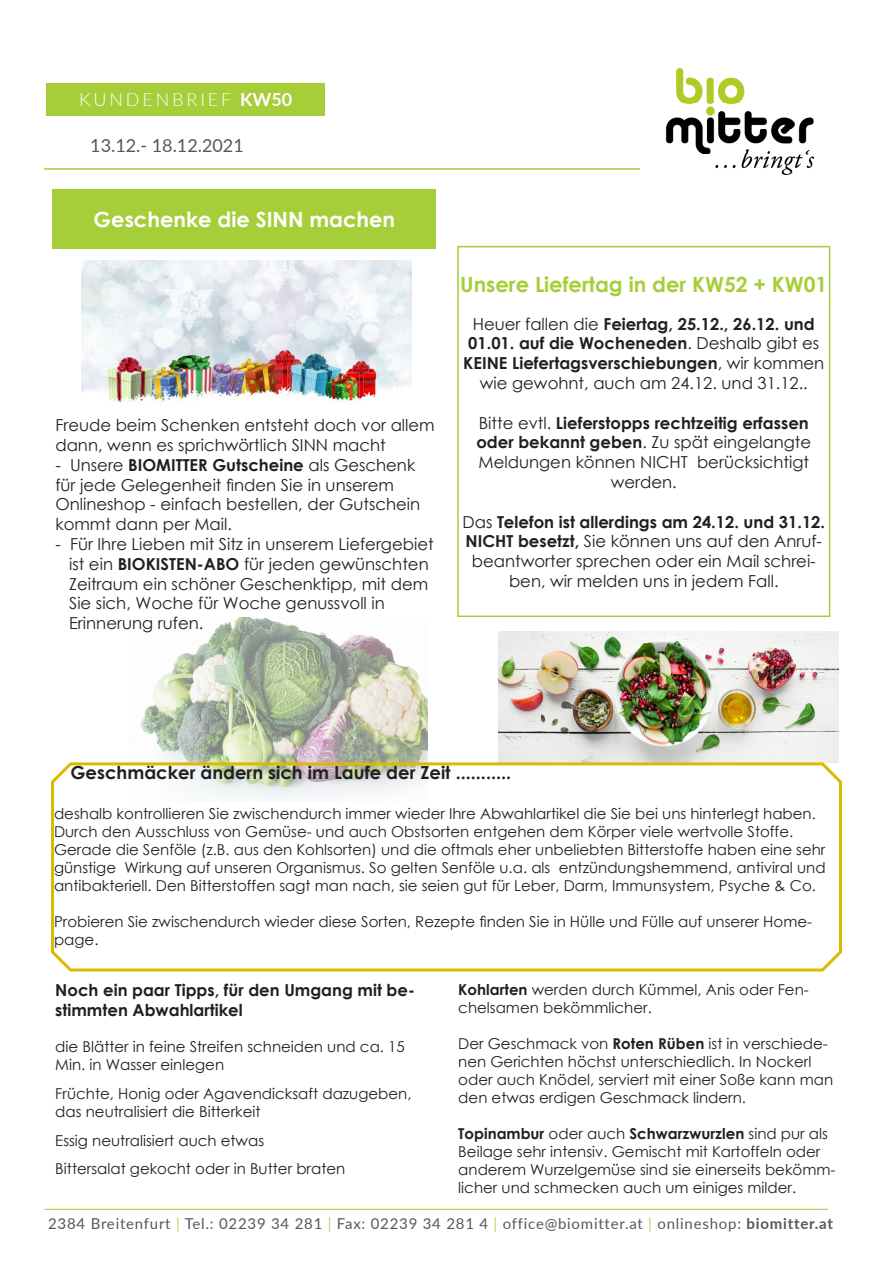
<style>
.page{position:relative;width:893px;height:1263px;background:#fff}
.page>*{position:absolute;margin:0;border:0;box-sizing:border-box;transform-origin:0 0}
.t1{font:700 21px "Century Gothic";color:#a6ce39}
.t2{font:700 21px "Century Gothic";color:#fff}
.t3{font:700 18px "Century Gothic";color:#231f20}
.t4{font:18px "Lato";color:#57585a}
.t5{font:300 18px "Lato";letter-spacing:.16em;color:#fff}
.t6{font:16.5px/19.8px "Century Gothic";color:#231f20;text-align:center}
.t7{font:700 16.5px/19.8px "Century Gothic";color:#231f20;text-align:center}
.t8{font:15px/18px "Century Gothic";color:#231f20}
.t9{font:15px "Lato";letter-spacing:.05em;color:#57585a}
.s1{font-weight:700}
.s2{font-weight:400}
.s3{color:#b6d65f}
</style>
<div class="page">
<img style="left:140px;top:617px;width:287px;height:143px">
<div style="left:47px;top:83px;width:278px;height:32px;background:#a6ce39"></div>
<hr style="left:45px;top:1209px;width:783px;height:1px;background:#a6ce39">
<hr style="left:45px;top:168px;width:783px;height:2px;background:#a6ce39">
<img style="left:641px;top:67px;width:187px;height:109px">
<div style="left:457px;top:246px;width:373px;height:371px;border:2px solid #a6ce39"></div>
<img style="left:82px;top:260px;width:329px;height:143px">
<div style="left:53px;top:189px;width:383px;height:60px;background:#a6ce39"></div>
<img style="left:499px;top:631px;width:340px;height:129px">
<svg style="left:51px;top:760px;width:791px;height:212px"></svg>
<p class="t5" style="left:79px;top:87px;width:215px">KUNDENBRIEF <span class="s1">KW50</span></p>
<p class="t4" style="left:90px;top:132px;width:155px">13.12.- 18.12.2021</p>
<p class="t2" style="left:94px;top:203px;width:303px">Geschenke die SINN machen</p>
<p class="t6" style="left:55px;top:415px;width:381px;text-align:left">Freude beim Schenken entsteht doch vor allem dann, wenn es sprichwörtlich SINN macht</p>
<p class="t6" style="left:55px;top:455px;width:366px;text-align:left">- Unsere <span class="s1">BIOMITTER Gutscheine</span> als Geschenk für jede Gelegenheit finden Sie in unserem Onlineshop - einfach bestellen, der Gutschein kommt dann per Mail.</p>
<p class="t6" style="left:55px;top:534px;width:380px">- Für Ihre Lieben mit Sitz in unserem Liefergebiet</p>
<p class="t6" style="left:69px;top:554px;width:361px">ist ein <span class="s1">BIOKISTEN-ABO</span> für jeden gewünschten</p>
<p class="t6" style="left:69px;top:573px;width:361px">Zeitraum ein schöner Geschenktipp, mit dem</p>
<p class="t6" style="left:69px;top:593px;width:317px">Sie sich, Woche für Woche genussvoll in</p>
<p class="t6" style="left:69px;top:613px;width:136px">Erinnerung rufen.</p>
<p class="t1" style="left:460px;top:268px;width:369px">Unsere Liefertag in der KW52 + KW01</p>
<p class="t7" style="left:463px;top:313px;width:362px"><span class="s2">Heuer fallen die</span> Feiertag, 25.12., 26.12. und 01.01. auf die Wocheneden<span class="s2">. Deshalb gibt es </span>KEINE Liefertagsverschiebungen<span class="s2">, wir kommen wie gewohnt, auch am 24.12. und 31.12..</span></p>
<p class="t6" style="left:476px;top:412px;width:336px">Bitte evtl. <span class="s1">Lieferstopps rechtzeitig erfassen oder bekannt geben</span>. Zu spät eingelangte Meldungen können NICHT berücksichtigt werden.</p>
<p class="t6" style="left:462px;top:511px;width:364px">Das <span class="s1">Telefon ist allerdings am 24.12. und 31.12.<br>NICHT besetzt,</span> Sie können uns auf den Anruf&shy;beantworter sprechen oder ein Mail schrei&shy;ben, wir melden uns in jedem Fall.</p>
<p class="t3" style="left:71px;top:759px;width:442px">Geschmäcker ändern sich im Laufe der Zeit ...........</p>
<p class="t8" style="left:54px;top:804px;width:763px">deshalb kontrollieren Sie zwischendurch immer wieder Ihre Abwahlartikel die Sie bei uns hinterlegt haben.</p>
<p class="t8" style="left:54px;top:822px;width:773px">Durch den Ausschluss von Gemüse- und auch Obstsorten entgehen dem Körper viele wertvolle Stoffe.<br>Gerade die Senföle (z.B. aus den Kohlsorten) und die oftmals eher unbeliebten Bitterstoffe haben eine sehr günstige Wirkung auf unseren Organismus. So gelten Senföle u.a. als entzündungshemmend, antiviral und antibakteriell. Den Bitterstoffen sagt man nach, sie seien gut für Leber, Darm, Immunsystem, Psyche &amp; Co.</p>
<p class="t8" style="left:54px;top:912px;width:759px">Probieren Sie zwischendurch wieder diese Sorten, Rezepte finden Sie in Hülle und Fülle auf unserer Home&shy;page.</p>
<p class="t7" style="left:55px;top:979px;width:361px;text-align:left">Noch ein paar Tipps, für den Umgang mit be&shy;stimmten Abwahlartikel</p>
<p class="t8" style="left:55px;top:1037px;width:351px">die Blätter in feine Streifen schneiden und ca. 15<br>Min. in Wasser einlegen</p>
<p class="t8" style="left:55px;top:1084px;width:358px">Früchte, Honig oder Agavendicksaft dazugeben, das neutralisiert die Bitterkeit</p>
<p class="t8" style="left:55px;top:1131px;width:210px">Essig neutralisiert auch etwas</p>
<p class="t8" style="left:55px;top:1160px;width:292px">Bittersalat gekocht oder in Butter braten</p>
<p class="t8" style="left:458px;top:980px;width:352px"><span class="s1">Kohlarten</span> werden durch Kümmel, Anis oder Fen&shy;chelsamen bekömmlicher.</p>
<p class="t8" style="left:458px;top:1034px;width:376px">Der Geschmack von <span class="s1">Roten Rüben</span> ist in verschiede&shy;nen Gerichten höchst unterschiedlich. In Nockerl oder auch Knödel, serviert mit einer Soße kann man den etwas erdigen Geschmack lindern.</p>
<p class="t8" style="left:458px;top:1124px;width:379px"><span class="s1">Topinambur</span> oder auch <span class="s1">Schwarzwurzlen</span> sind pur als Beilage sehr intensiv. Gemischt mit Kartoffeln oder anderem Wurzelgemüse sind sie einerseits bekömm&shy;licher und schmecken auch um einiges milder.</p>
<p class="t9" style="left:48px;top:1213px;width:786px">2384 Breitenfurt <span class="s3">|</span> Tel.: 02239 34 281 <span class="s3">|</span> Fax: 02239 34 281 4 <span class="s3">|</span> office@biomitter.at <span class="s3">|</span> onlineshop: <span class="s1">biomitter.at</span></p>
</div>
